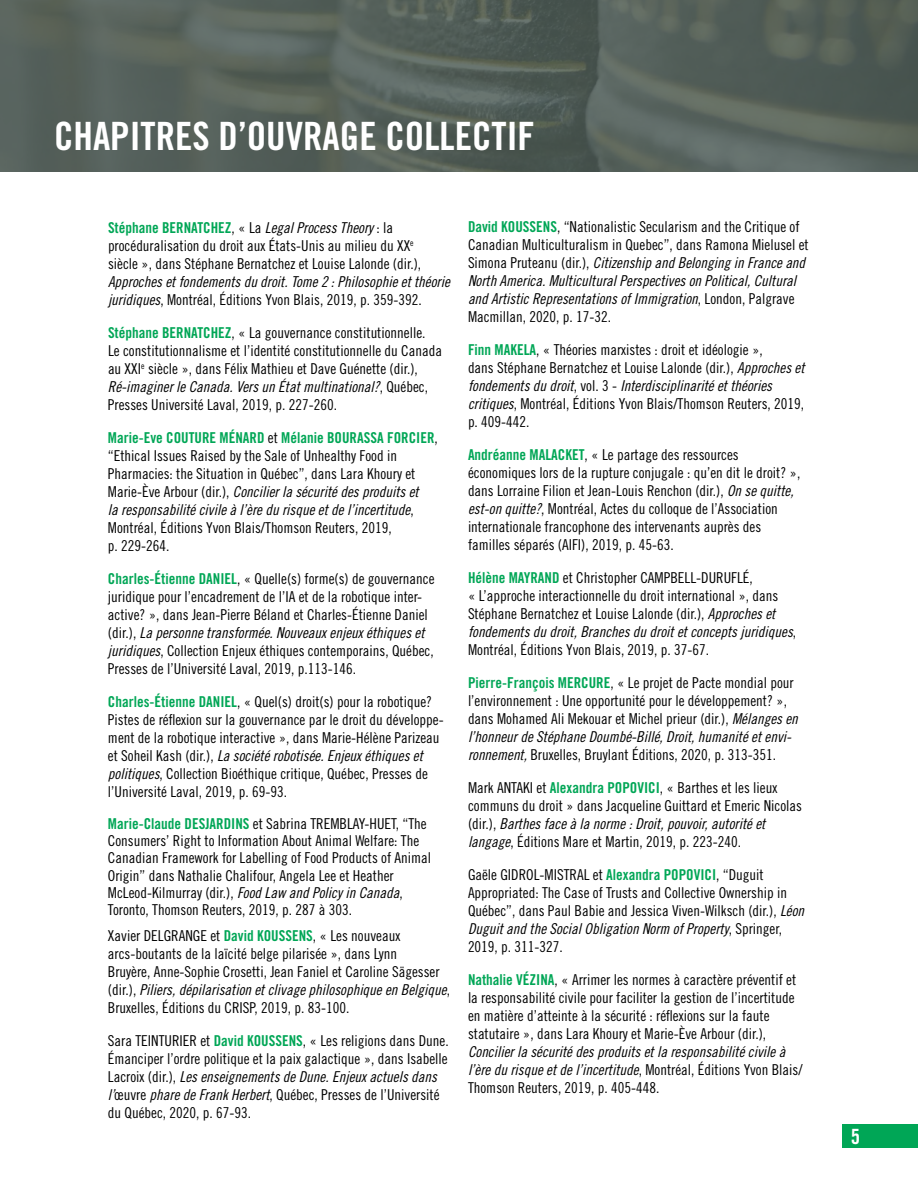
<style>
.page{position:relative;width:918px;height:1188px;background:#fff}
.page>*{position:absolute;margin:0;border:0;box-sizing:border-box;transform-origin:0 0}
.t1{font:39px "Trade Gothic Bold Cond Twenty";color:#fff}
.t2{font:21px "Trade Gothic Bold Cond Twenty";color:#fff}
.t3{font:15px/18px "Trade Gothic Cond Eighteen";color:#000}
.t4{font:15px/18px "Trade Gothic Cond Eighteen Obl";color:#000}
.t5{font:15px "Trade Gothic Bold Cond Twenty";color:#00a656}
.s1{font-family:"Trade Gothic Cond Eighteen";color:#000}
.s2{font-family:"Trade Gothic Cond Eighteen Obl";color:#000}
.s3{font-family:"Trade Gothic Cond Eighteen Obl"}
.s4{font-family:"Trade Gothic Bold Cond Twenty";color:#00a656}
.s5{font-family:"Trade Gothic Cond Eighteen"}
</style>
<div class="page">
<div style="left:842px;top:1124px;width:76px;height:24px;background:#00a656"></div>
<svg style="left:0;top:0;width:918px;height:172px;background:#56615a"></svg>
<h1 class="t1" style="left:54px;top:112px;width:482px">CHAPITRES D’OUVRAGE COLLECTIF</h1>
<p class="t5" style="left:108px;top:218px;width:287px">Stéphane BERNATCHEZ<span class="s1">, « La</span> <span class="s2">Legal Process Theory</span> <span class="s1">: la</span></p>
<p class="t3" style="left:108px;top:236px;width:315px">procéduralisation du droit aux États-Unis au milieu du XX<sup>e </sup>siècle », dans Stéphane Bernatchez et Louise Lalonde (dir.),</p>
<p class="t4" style="left:108px;top:272px;width:343px">Approches et fondements du droit. Tome 2 : Philosophie et théorie</p>
<p class="t3" style="left:108px;top:290px;width:315px"><span class="s3">juridiques</span>, Montréal, Éditions Yvon Blais, 2019, p. 359-392.</p>
<p class="t3" style="left:108px;top:323px;width:336px"><span class="s4">Stéphane BERNATCHEZ</span>, « La gouvernance constitutionnelle.<br>Le constitutionnalisme et l’identité constitutionnelle du Canada au XXI<sup>e</sup> siècle », dans Félix Mathieu et Dave Guénette (dir.),</p>
<p class="t4" style="left:108px;top:377px;width:322px">Ré-imaginer le Canada. Vers un État multinational?<span class="s5">, Québec,</span></p>
<p class="t3" style="left:108px;top:395px;width:231px">Presses Université Laval, 2019, p. 227-260.</p>
<p class="t5" style="left:108px;top:428px;width:331px">Marie-Eve COUTURE MÉNARD <span class="s1">et</span> Mélanie BOURASSA FORCIER<span class="s1">,</span></p>
<p class="t3" style="left:108px;top:446px;width:309px">“Ethical Issues Raised by the Sale of Unhealthy Food in<br>Pharmacies: the Situation in Québec”, dans Lara Khoury et</p>
<p class="t4" style="left:108px;top:482px;width:312px"><span class="s5">Marie-Ève Arbour (dir.),</span> Concilier la sécurité des produits et la responsabilité civile à l’ère du risque et de l’incertitude<span class="s5">,</span></p>
<p class="t3" style="left:108px;top:518px;width:285px">Montréal, Éditions Yvon Blais/Thomson Reuters, 2019, p. 229-264.</p>
<p class="t3" style="left:108px;top:569px;width:328px"><span class="s4">Charles-Étienne DANIEL</span>, « Quelle(s) forme(s) de gouvernance juridique pour l’encadrement de l’IA et de la robotique inter&shy;active? », dans Jean-Pierre Béland et Charles-Étienne Daniel</p>
<p class="t4" style="left:108px;top:623px;width:318px"><span class="s5">(dir.),</span> La personne transformée. Nouveaux enjeux éthiques et</p>
<p class="t3" style="left:108px;top:641px;width:327px"><span class="s3">juridiques</span>, Collection Enjeux éthiques contemporains, Québec,<br>Presses de l’Université Laval, 2019, p.113-146.</p>
<p class="t3" style="left:108px;top:692px;width:337px"><span class="s4">Charles-Étienne DANIEL</span>, « Quel(s) droit(s) pour la robotique?<br>Pistes de réflexion sur la gouvernance par le droit du développe&shy;ment de la robotique interactive », dans Marie-Hélène Parizeau</p>
<p class="t4" style="left:108px;top:746px;width:316px"><span class="s5">et Soheil Kash (dir.),</span> La société robotisée. Enjeux éthiques et</p>
<p class="t3" style="left:108px;top:764px;width:321px"><span class="s3">politiques</span>, Collection Bioéthique critique, Québec, Presses de l’Université Laval, 2019, p. 69-93.</p>
<p class="t3" style="left:108px;top:815px;width:325px;line-height:17.2px"><span class="s4">Marie-Claude DESJARDINS</span> et Sabrina TREMBLAY-HUET, “The Consumers’ Right to Information About Animal Welfare: The Canadian Framework for Labelling of Food Products of Animal Origin” dans Nathalie Chalifour, Angela Lee et Heather McLeod-Kilmurray (dir.), <span class="s3">Food Law and Policy in Canada</span>, Toronto, Thomson Reuters, 2019, p. 287 à 303.</p>
<p class="t3" style="left:108px;top:926px;width:333px">Xavier DELGRANGE et <span class="s4">David KOUSSENS</span>, « Les nouveaux arcs-boutants de la laïcité belge pilarisée », dans Lynn<br>Bruyère, Anne-Sophie Crosetti, Jean Faniel et Caroline Sägesser</p>
<p class="t4" style="left:108px;top:980px;width:344px"><span class="s5">(dir.),</span> Piliers, dépilarisation et clivage philosophique en Belgique<span class="s5">,</span></p>
<p class="t3" style="left:108px;top:998px;width:243px">Bruxelles, Éditions du CRISP, 2019, p. 83-100.</p>
<p class="t3" style="left:108px;top:1031px;width:342px">Sara TEINTURIER et <span class="s4">David KOUSSENS</span>, « Les religions dans Dune.<br>Émanciper l’ordre politique et la paix galactique », dans Isabelle</p>
<p class="t4" style="left:108px;top:1067px;width:331px"><span class="s5">Lacroix (dir.),</span> Les enseignements de Dune. Enjeux actuels dans</p>
<p class="t3" style="left:108px;top:1085px;width:333px"><span class="s3">l’</span>œuvre <span class="s3">phare de Frank Herbert</span>, Québec, Presses de l’Université du Québec, 2020, p. 67-93.</p>
<p class="t3" style="left:468px;top:218px;width:342px"><span class="s4">David KOUSSENS</span>, “Nationalistic Secularism and the Critique of<br>Canadian Multiculturalism in Quebec”, dans Ramona Mielusel et</p>
<p class="t4" style="left:468px;top:254px;width:339px"><span class="s5">Simona Pruteanu (dir.),</span> Citizenship and Belonging in France and<br>North America. Multicultural Perspectives on Political, Cultural and Artistic Representations of Immigration<span class="s5">, London, Palgrave</span></p>
<p class="t3" style="left:468px;top:308px;width:145px">Macmillan, 2020, p. 17-32.</p>
<p class="t3" style="left:468px;top:341px;width:338px"><span class="s4">Finn MAKELA</span>, « Théories marxistes : droit et idéologie »,<br>dans Stéphane Bernatchez et Louise Lalonde (dir.), <span class="s3">Approches et</span></p>
<p class="t4" style="left:468px;top:377px;width:306px">fondements du droit<span class="s5">, vol. 3 -</span> Interdisciplinarité et théories</p>
<p class="t3" style="left:468px;top:395px;width:338px"><span class="s3">critiques</span>, Montréal, Éditions Yvon Blais/Thomson Reuters, 2019, p. 409-442.</p>
<p class="t3" style="left:468px;top:446px;width:334px"><span class="s4">Andréanne MALACKET</span>, « Le partage des ressources économiques lors de la rupture conjugale : qu’en dit le droit? », dans Lorraine Filion et Jean-Louis Renchon (dir.), <span class="s3">On se quitte, est-on quitte?</span>, Montréal, Actes du colloque de l’Association internationale francophone des intervenants auprès des familles séparés (AIFI), 2019, p. 45-63.</p>
<p class="t3" style="left:468px;top:569px;width:312px"><span class="s4">Hélène MAYRAND</span> et Christopher CAMPBELL-DURUFLÉ,<br>« L’approche interactionnelle du droit international », dans<br>Stéphane Bernatchez et Louise Lalonde (dir.), <span class="s3">Approches et</span></p>
<p class="t4" style="left:468px;top:623px;width:330px">fondements du droit, Branches du droit et concepts juridiques<span class="s5">,</span></p>
<p class="t3" style="left:468px;top:641px;width:243px">Montréal, Éditions Yvon Blais, 2019, p. 37-67.</p>
<p class="t3" style="left:468px;top:674px;width:331px"><span class="s4">Pierre-François MERCURE</span>, « Le projet de Pacte mondial pour l’environnement : Une opportunité pour le développement? », dans Mohamed Ali Mekouar et Michel prieur (dir.), <span class="s3">Mélanges en</span></p>
<p class="t4" style="left:468px;top:728px;width:325px">l’honneur de Stéphane Doumbé-Billé, Droit, humanité et envi-</p>
<p class="t3" style="left:468px;top:746px;width:310px"><span class="s3">ronnement,</span> Bruxelles, Bruylant Éditions, 2020, p. 313-351.</p>
<p class="t3" style="left:468px;top:779px;width:336px">Mark ANTAKI et <span class="s4">Alexandra POPOVICI</span>, « Barthes et les lieux communs du droit » dans Jacqueline Guittard et Emeric Nicolas</p>
<p class="t4" style="left:468px;top:815px;width:299px"><span class="s5">(dir.),</span> Barthes face à la norme : Droit, pouvoir, autorité et</p>
<p class="t3" style="left:468px;top:833px;width:275px"><span class="s3">langage</span>, Éditions Mare et Martin, 2019, p. 223-240.</p>
<p class="t3" style="left:468px;top:866px;width:338px">Gaële GIDROL-MISTRAL et <span class="s4">Alexandra POPOVICI</span>, “Duguit<br>Appropriated: The Case of Trusts and Collective Ownership in<br>Québec”, dans Paul Babie and Jessica Viven-Wilksch (dir.), <span class="s3">Léon</span></p>
<p class="t4" style="left:468px;top:920px;width:316px">Duguit and the Social Obligation Norm of Property<span class="s5">, Springer,</span></p>
<p class="t3" style="left:468px;top:938px;width:96px">2019, p. 311-327.</p>
<p class="t3" style="left:468px;top:971px;width:330px"><span class="s4">Nathalie VÉZINA</span>, « Arrimer les normes à caractère préventif et la responsabilité civile pour faciliter la gestion de l’incertitude en matière d’atteinte à la sécurité : réflexions sur la faute statutaire », dans Lara Khoury et Marie-Ève Arbour (dir.),</p>
<p class="t4" style="left:468px;top:1043px;width:336px">Concilier la sécurité des produits et la responsabilité civile à l’ère du risque et de l’incertitude<span class="s5">, Montréal, Éditions Yvon Blais/</span></p>
<p class="t3" style="left:468px;top:1079px;width:193px">Thomson Reuters, 2019, p. 405-448.</p>
<h2 class="t2" style="left:851px;top:1123px;width:11px">5</h2>
</div>
